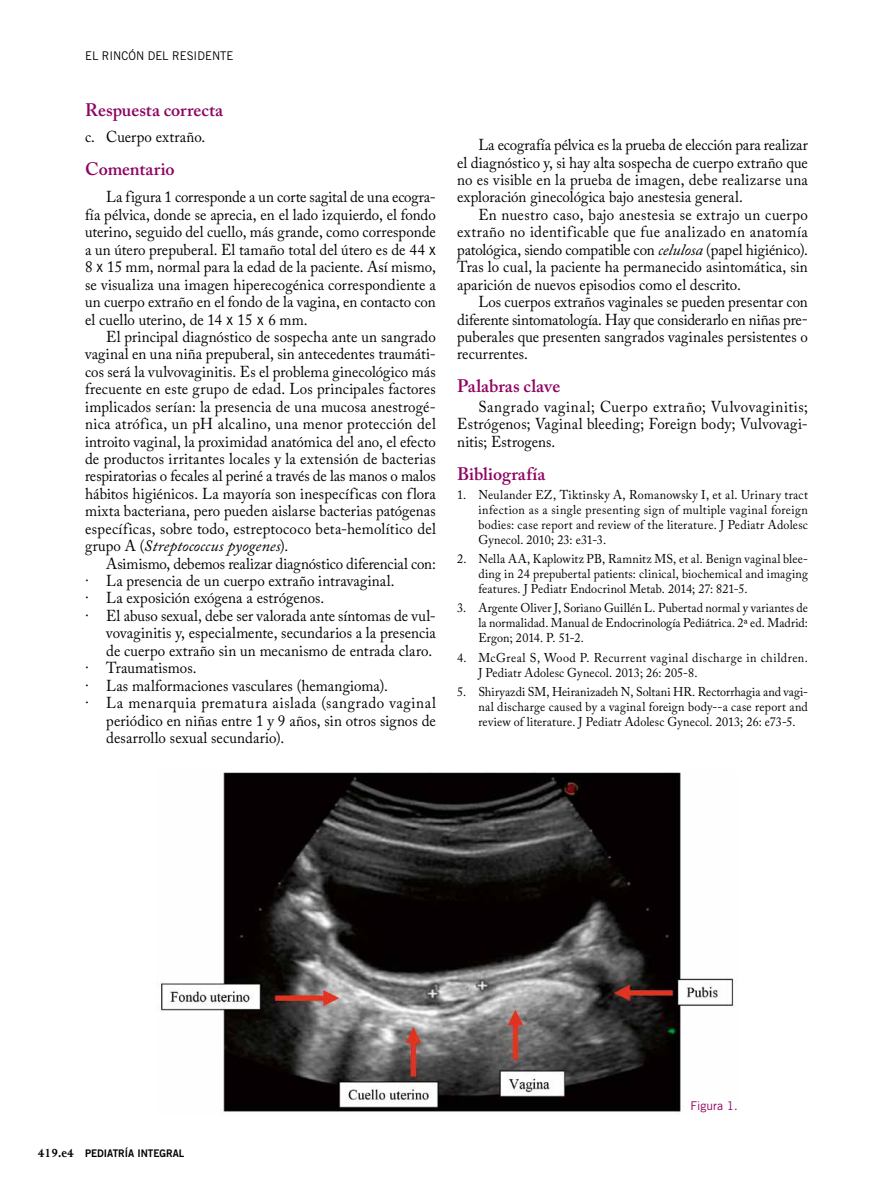
<style>
.page{position:relative;width:893px;height:1191px;background:#fff}
.page>*{position:absolute;margin:0;border:0;box-sizing:border-box;transform-origin:0 0}
.t1{font:600 18px "Adobe Caslon Pro";letter-spacing:.005em;color:#8f0362}
.t2{font:15.75px/17.4px "Adobe Caslon Pro";letter-spacing:.005em;color:#000;text-align:justify;scale:.95 1}
.t3{font:15.75px "Adobe Caslon Pro";letter-spacing:.035em;color:#000;scale:.95 1}
.t4{font:12.75px/15px "Adobe Caslon Pro";letter-spacing:.015em;color:#000;text-align:justify;scale:.95 1}
.t5{font:12.75px/15px "Adobe Caslon Pro";letter-spacing:.035em;color:#000;scale:.95 1}
.t6{font:12px "Trade Gothic";color:#000;scale:.95 1}
.t7{font:12px "Trade Gothic";color:#8f0362}
.t8{font:10.5px "Trade Gothic Bold Two";color:#000;scale:.95 1}
.s1{font-family:"Trade Gothic"}
.s2{font-style:italic}
.s3{font-family:"Joanna MT Std";font-weight:700;font-size:13.5px}
</style>
<div class="page">
<img style="left:161px;top:772px;width:575px;height:340px">
<p class="t6" style="left:85px;top:49px;width:158px">EL RINCÓN DEL RESIDENTE</p>
<p class="t1" style="left:85px;top:99px;width:139px">Respuesta correcta</p>
<p class="t2" style="left:85px;top:128px;width:128px">c. Cuerpo extraño.</p>
<p class="t1" style="left:85px;top:158px;width:91px">Comentario</p>
<p class="t2" style="left:85px;top:188px;width:371px;text-indent:21px">La figura 1 corresponde a un corte sagital de una ecogra&shy;fía pélvica, donde se aprecia, en el lado izquierdo, el fondo uterino, seguido del cuello, más grande, como corresponde a un útero prepuberal. El tamaño total del útero es de 44 <span class="s1">X </span>8 <span class="s1">X</span> 15 mm, normal para la edad de la paciente. Así mismo, se visualiza una imagen hiperecogénica correspondiente a un cuerpo extraño en el fondo de la vagina, en contacto con el cuello uterino, de 14 <span class="s1">X</span> 15 <span class="s1">X</span> 6 mm.</p>
<p class="t2" style="left:85px;top:328px;width:371px;text-indent:21px">El principal diagnóstico de sospecha ante un sangrado vaginal en una niña prepuberal, sin antecedentes traumáti&shy;cos será la vulvovaginitis. Es el problema ginecológico más frecuente en este grupo de edad. Los principales factores implicados serían: la presencia de una mucosa anestrogé&shy;nica atrófica, un pH alcalino, una menor protección del introito vaginal, la proximidad anatómica del ano, el efecto de productos irritantes locales y la extensión de bacterias respiratorias o fecales al periné a través de las manos o malos hábitos higiénicos. La mayoría son inespecíficas con flora mixta bacteriana, pero pueden aislarse bacterias patógenas específicas, sobre todo, estreptococo beta-hemolítico del grupo A (<span class="s2">Streptococcus pyogenes</span>).</p>
<p class="t2" style="left:106px;top:554px;width:348px">Asimismo, debemos realizar diagnóstico diferencial con:</p>
<p class="t2" style="left:85px;top:572px;width:327px">· La presencia de un cuerpo extraño intravaginal.</p>
<p class="t2" style="left:85px;top:589px;width:253px">· La exposición exógena a estrógenos.</p>
<p class="t2" style="left:85px;top:607px;width:371px">· El abuso sexual, debe ser valorada ante síntomas de vul-</p>
<p class="t2" style="left:106px;top:624px;width:348px">vovaginitis y, especialmente, secundarios a la presencia</p>
<p class="t2" style="left:106px;top:641px;width:345px">de cuerpo extraño sin un mecanismo de entrada claro.</p>
<p class="t2" style="left:85px;top:659px;width:119px">· Traumatismos.</p>
<p class="t2" style="left:85px;top:676px;width:320px">· Las malformaciones vasculares (hemangioma).</p>
<p class="t3" style="left:85px;top:693px;width:371px">· La menarquia prematura aislada (sangrado vaginal</p>
<p class="t2" style="left:106px;top:711px;width:348px">periódico en niñas entre 1 y 9 años, sin otros signos de</p>
<p class="t2" style="left:106px;top:729px;width:189px">desarrollo sexual secundario).</p>
<p class="t2" style="left:457px;top:136px;width:371px;text-indent:21px">La ecografía pélvica es la prueba de elección para realizar el diagnóstico y, si hay alta sospecha de cuerpo extraño que no es visible en la prueba de imagen, debe realizarse una exploración ginecológica bajo anestesia general.</p>
<p class="t2" style="left:457px;top:206px;width:371px;text-indent:21px">En nuestro caso, bajo anestesia se extrajo un cuerpo extraño no identificable que fue analizado en anatomía patológica, siendo compatible con <span class="s2">celulosa</span> (papel higiénico).<br>Tras lo cual, la paciente ha permanecido asintomática, sin aparición de nuevos episodios como el descrito.</p>
<p class="t2" style="left:457px;top:293px;width:371px;text-indent:21px">Los cuerpos extraños vaginales se pueden presentar con diferente sintomatología. Hay que considerarlo en niñas pre&shy;puberales que presenten sangrados vaginales persistentes o recurrentes.</p>
<p class="t1" style="left:457px;top:376px;width:105px">Palabras clave</p>
<p class="t2" style="left:457px;top:397px;width:371px;text-indent:21px">Sangrado vaginal; Cuerpo extraño; Vulvovaginitis; Estrógenos; Vaginal bleeding; Foreign body; Vulvovagi&shy;nitis; Estrogens.</p>
<p class="t1" style="left:457px;top:463px;width:90px">Bibliografía</p>
<p class="t4" style="left:478px;top:487px;width:348px;text-indent:-21px">1. Neulander EZ, Tiktinsky A, Romanowsky I, et al. Urinary tract infection as a single presenting sign of multiple vaginal foreign bodies: case report and review of the literature. J Pediatr Adolesc Gynecol. 2010; 23: e31-3.</p>
<p class="t4" style="left:478px;top:551px;width:348px;text-indent:-21px">2. Nella AA, Kaplowitz PB, Ramnitz MS, et al. Benign vaginal blee&shy;ding in 24 prepubertal patients: clinical, biochemical and imaging features. J Pediatr Endocrinol Metab. 2014; 27: 821-5.</p>
<p class="t4" style="left:478px;top:600px;width:348px;text-indent:-21px">3. Argente Oliver J, Soriano Guillén L. Pubertad normal y variantes de la normalidad. Manual de Endocrinología Pediátrica. 2ª ed. Madrid:<br>Ergon; 2014. P. 51-2.</p>
<p class="t5" style="left:478px;top:650px;width:348px;text-indent:-21px">4. McGreal S, Wood P. Recurrent vaginal discharge in children.<br>J Pediatr Adolesc Gynecol. 2013; 26: 205-8.</p>
<p class="t4" style="left:478px;top:684px;width:348px;text-indent:-21px">5. Shiryazdi SM, Heiranizadeh N, Soltani HR. Rectorrhagia and vagi&shy;nal discharge caused by a vaginal foreign body--a case report and review of literature. J Pediatr Adolesc Gynecol. 2013; 26: e73-5.</p>
<p class="t8" style="left:38px;top:1146px;width:156px"><span class="s3">419.e4</span> PEDIATRÍA INTEGRAL</p>
<p class="t7" style="left:691px;top:1098px;width:49px">FIGURA 1.</p>
</div>
